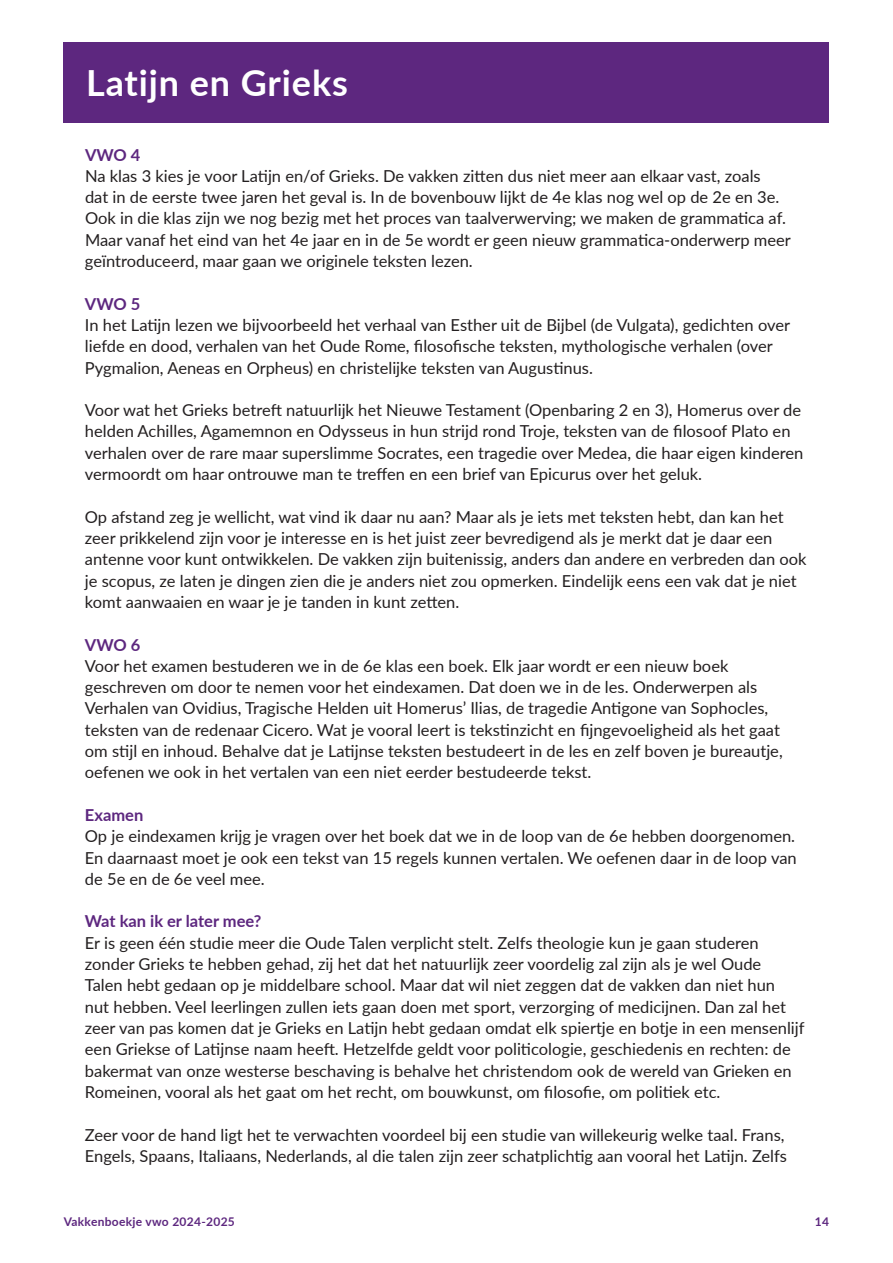
<style>
.page{position:relative;width:893px;height:1263px;background:#fff}
.page>*{position:absolute;margin:0;border:0;box-sizing:border-box;transform-origin:0 0}
.t1{font:700 36px "Lato";letter-spacing:.025em;color:#fff}
.t2{font:16.5px/21.3px "Lato";color:#231f20}
.t3{font:700 16.5px "Lato";color:#5d277f}
.t4{font:700 12px "Lato";letter-spacing:.025em;color:#5d277f}
</style>
<div class="page">
<div style="left:64px;top:43px;width:765px;height:80px;background:#5d277f"></div>
<h1 class="t1" style="left:86px;top:57px;width:263px">Latijn en Grieks</h1>
<p class="t3" style="left:85px;top:142px;width:57px">VWO 4</p>
<p class="t2" style="left:85px;top:164px;width:707px">Na klas 3 kies je voor Latijn en/of Grieks. De vakken zitten dus niet meer aan elkaar vast, zoals<br>dat in de eerste twee jaren het geval is. In de bovenbouw lijkt de 4e klas nog wel op de 2e en 3e.<br>Ook in die klas zijn we nog bezig met het proces van taalverwerving; we maken de grammatica af.<br>Maar vanaf het eind van het 4e jaar en in de 5e wordt er geen nieuw grammatica-onderwerp meer geïntroduceerd, maar gaan we originele teksten lezen.</p>
<p class="t3" style="left:85px;top:291px;width:57px">VWO 5</p>
<p class="t2" style="left:85px;top:314px;width:707px">In het Latijn lezen we bijvoorbeeld het verhaal van Esther uit de Bijbel (de Vulgata), gedichten over liefde en dood, verhalen van het Oude Rome, filosofische teksten, mythologische verhalen (over<br>Pygmalion, Aeneas en Orpheus) en christelijke teksten van Augustinus.</p>
<p class="t2" style="left:85px;top:399px;width:720px">Voor wat het Grieks betreft natuurlijk het Nieuwe Testament (Openbaring 2 en 3), Homerus over de helden Achilles, Agamemnon en Odysseus in hun strijd rond Troje, teksten van de filosoof Plato en verhalen over de rare maar superslimme Socrates, een tragedie over Medea, die haar eigen kinderen vermoordt om haar ontrouwe man te treffen en een brief van Epicurus over het geluk.</p>
<p class="t2" style="left:85px;top:505px;width:723px">Op afstand zeg je wellicht, wat vind ik daar nu aan? Maar als je iets met teksten hebt, dan kan het zeer prikkelend zijn voor je interesse en is het juist zeer bevredigend als je merkt dat je daar een antenne voor kunt ontwikkelen. De vakken zijn buitenissig, anders dan andere en verbreden dan ook je scopus, ze laten je dingen zien die je anders niet zou opmerken. Eindelijk eens een vak dat je niet komt aanwaaien en waar je je tanden in kunt zetten.</p>
<p class="t3" style="left:85px;top:632px;width:57px">VWO 6</p>
<p class="t2" style="left:85px;top:654px;width:699px">Voor het examen bestuderen we in de 6e klas een boek. Elk jaar wordt er een nieuw boek geschreven om door te nemen voor het eindexamen. Dat doen we in de les. Onderwerpen als Verhalen van Ovidius, Tragische Helden uit Homerus’ Ilias, de tragedie Antigone van Sophocles, teksten van de redenaar Cicero. Wat je vooral leert is tekstinzicht en fijngevoeligheid als het gaat om stijl en inhoud. Behalve dat je Latijnse teksten bestudeert in de les en zelf boven je bureautje, oefenen we ook in het vertalen van een niet eerder bestudeerde tekst.</p>
<p class="t3" style="left:85px;top:803px;width:60px">Examen</p>
<p class="t2" style="left:85px;top:825px;width:713px;text-align:justify">Op je eindexamen krijg je vragen over het boek dat we in de loop van de 6e hebben doorgenomen.<br>En daarnaast moet je ook een tekst van 15 regels kunnen vertalen. We oefenen daar in de loop van de 5e en de 6e veel mee.</p>
<p class="t3" style="left:85px;top:909px;width:178px">Wat kan ik er later mee?</p>
<p class="t2" style="left:85px;top:931px;width:721px">Er is geen één studie meer die Oude Talen verplicht stelt. Zelfs theologie kun je gaan studeren zonder Grieks te hebben gehad, zij het dat het natuurlijk zeer voordelig zal zijn als je wel Oude<br>Talen hebt gedaan op je middelbare school. Maar dat wil niet zeggen dat de vakken dan niet hun<br>nut hebben. Veel leerlingen zullen iets gaan doen met sport, verzorging of medicijnen. Dan zal het zeer van pas komen dat je Grieks en Latijn hebt gedaan omdat elk spiertje en botje in een mensenlijf een Griekse of Latijnse naam heeft. Hetzelfde geldt voor politicologie, geschiedenis en rechten: de bakermat van onze westerse beschaving is behalve het christendom ook de wereld van Grieken en Romeinen, vooral als het gaat om het recht, om bouwkunst, om filosofie, om politiek etc.</p>
<p class="t2" style="left:85px;top:1123px;width:704px">Zeer voor de hand ligt het te verwachten voordeel bij een studie van willekeurig welke taal. Frans,<br>Engels, Spaans, Italiaans, Nederlands, al die talen zijn zeer schatplichtig aan vooral het Latijn. Zelfs</p>
<p class="t4" style="left:64px;top:1212px;width:173px">Vakkenboekje vwo 2024-2025</p>
<p class="t4" style="left:815px;top:1212px;width:16px">14</p>
</div>
